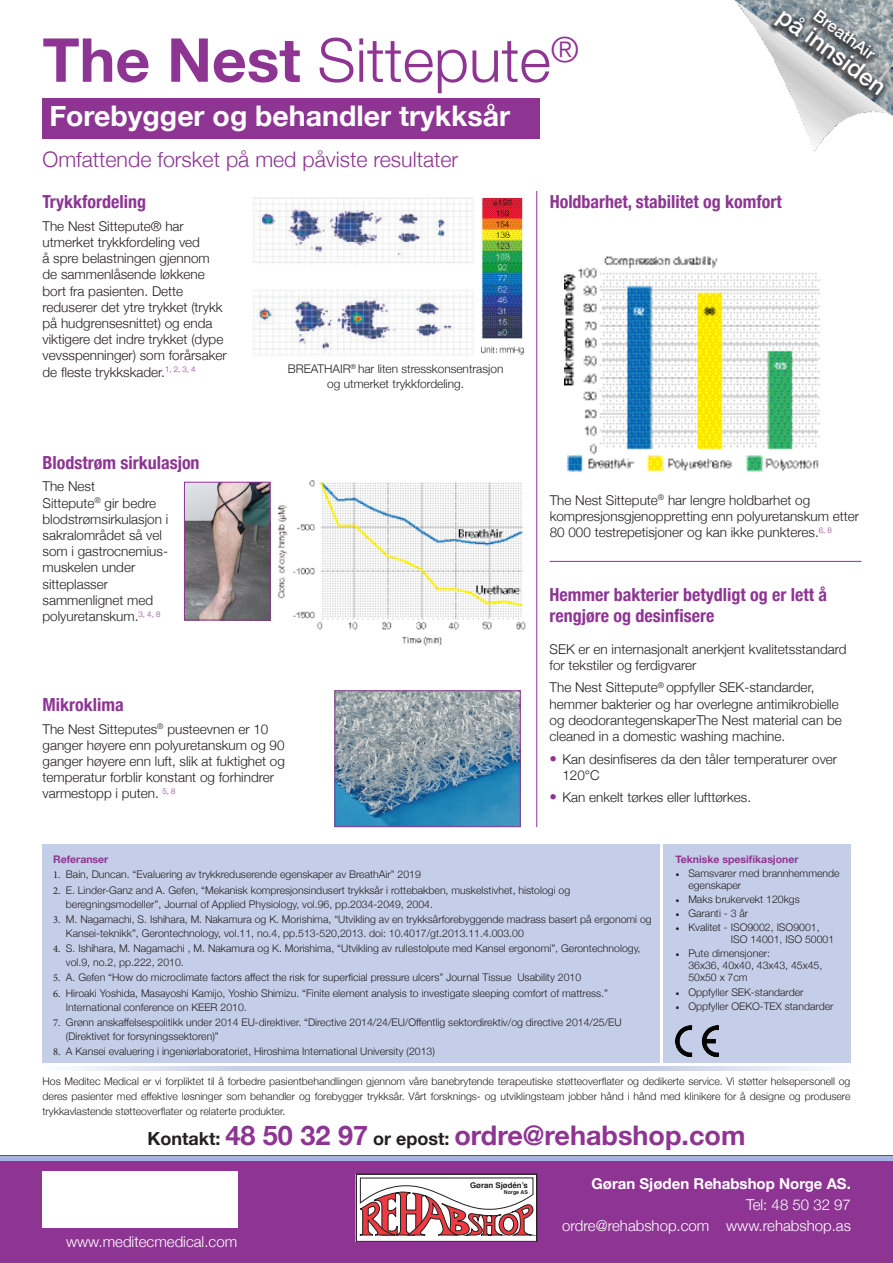
<style>
.page{position:relative;width:893px;height:1263px;background:#fff}
.page>*{position:absolute;margin:0;border:0;box-sizing:border-box;transform-origin:0 0}
.t1{font:300 60.6px "Helvetica Neue";color:#8e3594}
.t2{font:700 28.5px "Helvetica Neue";color:#fff}
.t3{font:700 27px "Helvetica Neue";color:#8e3594}
.t4{font:500 24px "Helvetica Neue";color:#fff}
.t5{font:300 21.45px "Helvetica Neue";color:#8e3594}
.t6{font:700 condensed 18px/21.6px "Helvetica Neue";color:#8e3594}
.t7{font:500 16.65px "Helvetica Neue";color:#fff}
.t8{font:300 15px "Helvetica Neue";color:#fff}
.t9{font:700 15px "Helvetica Neue";color:#fff}
.t10{font:300 13.5px/16.2px "Helvetica Neue";color:#231f20}
.t11{font:300 11.85px/14.5px "Helvetica Neue";color:#231f20;text-align:center}
.t12{font:300 10.5px/13.5px "Helvetica Neue";color:#231f20}
.t13{font:700 10.5px "Helvetica Neue";color:#8e3594}
.t14{font:700 7.8px "Helvetica";color:#231f20}
.t15{font:700 5.4px "Helvetica";color:#231f20}
.s1{font-weight:700}
.s2{font-size:15px;color:#8e3594}
.s3{font-family:"Minion Pro";font-weight:400}
.s4{font-size:18px;color:#231f20}
</style>
<div class="page">
<img style="left:252px;top:197px;width:221px;height:159px">
<img style="left:480px;top:198px;width:44px;height:157px">
<img style="left:278px;top:480px;width:248px;height:166px">
<img style="left:336px;top:692px;width:183px;height:133px">
<div style="left:334px;top:690px;width:187px;height:137px;border:1px solid #8e3594"></div>
<svg style="left:446px;top:1066px;width:373px;height:4px"></svg>
<svg style="left:75px;top:1066px;width:371px;height:4px"></svg>
<div style="left:0;top:1156px;width:893px;height:107px;background:#8e3594"></div>
<hr style="left:0;top:1156px;width:893px;height:4px;background:#a6b5dc">
<div style="left:663px;top:845px;width:187px;height:218px;background:#c5cee8"></div>
<div style="left:43px;top:845px;width:617px;height:218px;background:#c5cee8"></div>
<div style="left:43px;top:1171px;width:194px;height:56px;background:#fff"></div>
<hr style="left:536px;top:191px;width:1px;height:636px;background:#8e3594">
<hr style="left:550px;top:561px;width:311px;height:1px;background:#8e3594">
<img style="left:565px;top:256px;width:255px;height:216px">
<div style="left:43px;top:98px;width:497px;height:40px;background:#8e3594"></div>
<img style="left:734px;top:0;width:118px;height:152px">
<img style="left:735px;top:0;width:158px;height:116px">
<div style="left:766px;top:6px;width:122px;height:97px;background:#231f20;opacity:.64"></div>
<img style="left:186px;top:484px;width:83px;height:134px">
<div style="left:184px;top:482px;width:87px;height:138px;border:1px solid #8e3594"></div>
<img style="left:675px;top:1025px;width:44px;height:31px">
<svg style="left:358px;top:1176px;width:177px;height:63px;background:#d8b5b7"></svg>
<div style="left:356px;top:1174px;width:181px;height:67px;border:1px solid #231f20"></div>
<p class="t1" style="left:43px;top:11px;width:538px"><span class="s1">The Nest</span> Sittepute<sup>®</sup></p>
<p class="t2" style="left:49px;top:93px;width:462px">Forebygger og behandler trykksår</p>
<p class="t5" style="left:43px;top:142px;width:417px">Omfattende forsket på med påviste resultater</p>
<p class="t7" style="left:823px;top:2px;width:73px;rotate:36deg">BreathAir</p>
<p class="t4" style="left:792px;top:-2px;width:130px;rotate:36deg">på innsiden</p>
<p class="t6" style="left:43px;top:190px;width:105px">Trykkfordeling</p>
<p class="t10" style="left:43px;top:217px;width:186px">The Nest Sittepute® har utmerket trykkfordeling ved<br>å spre belastningen gjennom de sammenlåsende løkkene bort fra pasienten. Dette reduserer det ytre trykket (trykk på hudgrensesnittet) og enda viktigere det indre trykket (dype vevsspenninger) som forårsaker de fleste trykkskader.<sup>1,</sup> <sup>2,</sup> <sup>3,</sup> <sup>4</sup></p>
<p class="t6" style="left:43px;top:450px;width:159px">Blodstrøm sirkulasjon</p>
<p class="t10" style="left:43px;top:478px;width:127px">The Nest<br>Sittepute<sup>®</sup> gir bedre blodstrømsirkulasjon i sakralområdet så vel som i gastrocnemius&shy;muskelen under sitteplasser sammenlignet med polyuretanskum.<sup>3,</sup> <sup>4,</sup> <sup>8</sup></p>
<p class="t11" style="left:288px;top:361px;width:217px">BREATHAIR<sup>®</sup> har liten stresskonsentrasjon og utmerket trykkfordeling.</p>
<p class="t6" style="left:43px;top:692px;width:83px">Mikroklima</p>
<p class="t10" style="left:43px;top:720px;width:244px">The Nest Sitteputes<sup>®</sup> pusteevnen er 10 ganger høyere enn polyuretanskum og 90 ganger høyere enn luft, slik at fuktighet og temperatur forblir konstant og forhindrer varmestopp i puten. <sup>5,</sup> <sup>8</sup></p>
<p class="t6" style="left:550px;top:190px;width:234px">Holdbarhet, stabilitet og komfort</p>
<p class="t10" style="left:550px;top:491px;width:311px">The Nest Sittepute<sup>®</sup> har lengre holdbarhet og kompresjonsgjenoppretting enn polyuretanskum etter<br>80 000 testrepetisjoner og kan ikke punkteres.<sup>6,</sup> <sup>8</sup></p>
<p class="t6" style="left:550px;top:582px;width:279px">Hemmer bakterier betydligt og er lett å rengjøre og desinfisere</p>
<p class="t10" style="left:550px;top:640px;width:299px">SEK er en internasjonalt anerkjent kvalitetsstandard for tekstiler og ferdigvarer</p>
<p class="t10" style="left:550px;top:678px;width:294px">The Nest Sittepute<sup>®</sup> oppfyller SEK-standarder, hemmer bakterier og har overlegne antimikrobielle og deodorantegenskaperThe Nest material can be cleaned in a domestic washing machine.</p>
<p class="t10" style="left:562px;top:750px;width:276px;text-indent:-13px"><span class="s2">•</span> Kan desinfiseres da den tåler temperaturer over<br>120°C</p>
<p class="t10" style="left:550px;top:788px;width:203px"><span class="s2">•</span> Kan enkelt tørkes eller lufttørkes.</p>
<p class="t13" style="left:53px;top:851px;width:57px">Referanser</p>
<p class="t12" style="left:53px;top:867px;width:369px"><span class="s3">1.</span> Bain, Duncan. “Evaluering av trykkreduserende egenskaper av BreathAir” 2019</p>
<p class="t12" style="left:66px;top:883px;width:506px;text-indent:-13px"><span class="s3">2.</span> E. Linder-Ganz and A. Gefen, “Mekanisk kompresjonsindusert trykksår i rottebakben, muskelstivhet, histologi og beregningsmodeller”, Journal of Applied Physiology, vol.96, pp.2034-2049, 2004.</p>
<p class="t12" style="left:66px;top:912px;width:587px;text-indent:-13px"><span class="s3">3.</span> M. Nagamachi, S. Ishihara, M. Nakamura og K. Morishima, “Utvikling av en trykksårforebyggende madrass basert på ergonomi og<br>Kansei-teknikk”, Gerontechnology, vol.11, no.4, pp.513-520,2013. doi: 10.4017/gt.2013.11.4.003.00</p>
<p class="t12" style="left:66px;top:941px;width:576px;text-indent:-13px"><span class="s3">4.</span> S. Ishihara, M. Nagamachi , M. Nakamura og K. Morishima, “Utvikling av rullestolpute med Kansel ergonomi”, Gerontechnology, vol.9, no.2, pp.222, 2010.</p>
<p class="t12" style="left:53px;top:970px;width:530px"><span class="s3">5.</span> A. Gefen “How do microclimate factors affect the risk for superficial pressure ulcers” Journal Tissue Usability 2010</p>
<p class="t12" style="left:66px;top:986px;width:544px;text-indent:-13px"><span class="s3">6.</span> Hiroaki Yoshida, Masayoshi Kamijo, Yoshio Shimizu. “Finite element analysis to investigate sleeping comfort of mattress.”<br>International conference on KEER 2010.</p>
<p class="t12" style="left:66px;top:1015px;width:557px;text-indent:-13px"><span class="s3">7.</span> Grønn anskaffelsespolitikk under 2014 EU-direktiver. “Directive 2014/24/EU/Offentlig sektordirektiv/og directive 2014/25/EU (Direktivet for forsyningssektoren)”</p>
<p class="t12" style="left:53px;top:1044px;width:383px"><span class="s3">8.</span> A Kansei evaluering i ingeniørlaboratoriet, Hiroshima International University (2013)</p>
<p class="t13" style="left:676px;top:851px;width:125px">Tekniske spesifikasjoner</p>
<p class="t12" style="left:688px;top:866px;width:153px;line-height:12px;text-indent:-13px"><span class="s3">•</span> Samsvarer med brannhemmende egenskaper</p>
<p class="t12" style="left:676px;top:892px;width:126px"><span class="s3">•</span> Maks brukervekt 120kgs</p>
<p class="t12" style="left:676px;top:906px;width:74px"><span class="s3">•</span> Garanti - 3 år</p>
<p class="t12" style="left:731px;top:921px;width:105px;line-height:12px;text-indent:-55px"><span class="s3">•</span> Kvalitet - ISO9002, ISO9001,<br>ISO 14001, ISO 50001</p>
<p class="t12" style="left:688px;top:947px;width:136px;line-height:12px;text-indent:-13px"><span class="s3">•</span> Pute dimensjoner:<br>36x36, 40x40, 43x43, 45x45,<br>50x50 x 7cm</p>
<p class="t12" style="left:676px;top:984px;width:129px"><span class="s3">•</span> Oppfyller SEK-standarder</p>
<p class="t12" style="left:676px;top:998px;width:159px"><span class="s3">•</span> Oppfyller OEKO-TEX standarder</p>
<p class="t12" style="left:43px;top:1073px;width:809px;line-height:15px;text-align:justify">Hos Meditec Medical er vi forpliktet til å forbedre pasientbehandlingen gjennom våre banebrytende terapeutiske støtteoverflater og dedikerte service. Vi støtter helsepersonell og deres pasienter med effektive løsninger som behandler og forebygger trykksår. Vårt forsknings- og utviklingsteam jobber hånd i hånd med klinikere for å designe og produsere trykkavlastende støtteoverflater og relaterte produkter.</p>
<p class="t3" style="left:147px;top:1114px;width:600px"><span class="s4">Kontakt:</span> 48 50 32 97 <span class="s4">or epost:</span> ordre@rehabshop.com</p>
<p class="t8" style="left:66px;top:1229px;width:173px">www.meditecmedical.com</p>
<p class="t14" style="left:470px;top:1179px;width:59px">Gøran Sjødén’s</p>
<p class="t15" style="left:504px;top:1188px;width:26px">Norge AS</p>
<p class="t9" style="left:591px;top:1171px;width:261px">Gøran Sjøden Rehabshop Norge AS.</p>
<p class="t8" style="left:746px;top:1192px;width:106px">Tel: 48 50 32 97</p>
<p class="t8" style="left:562px;top:1213px;width:290px">ordre@rehabshop.com www.rehabshop.as</p>
</div>
